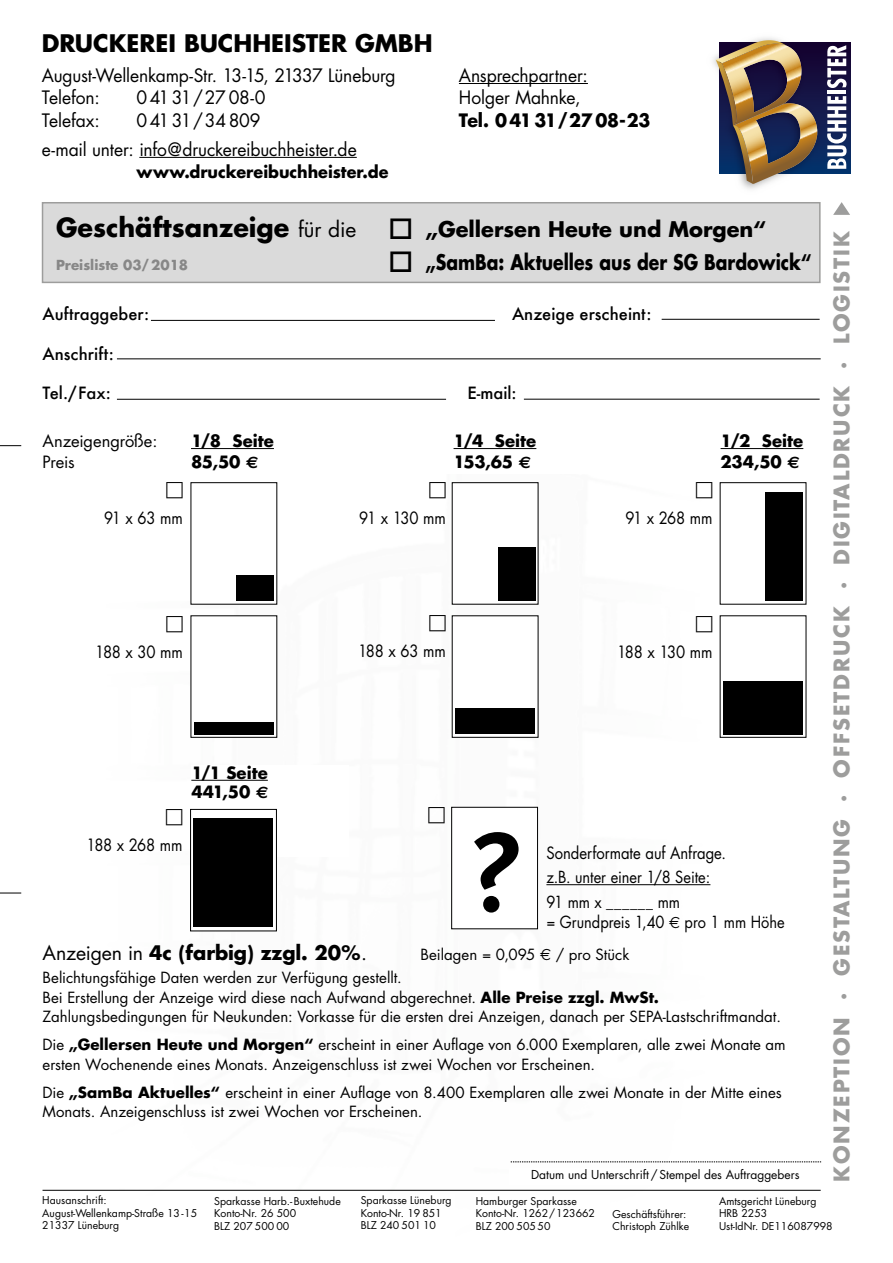
<style>
.page{position:relative;width:893px;height:1263px;background:#fff}
.page>*{position:absolute;margin:0;border:0;box-sizing:border-box;transform-origin:0 0}
.t1{font:700 23.55px "Futura";color:#000}
.t2{font:700 21px "Futura";letter-spacing:.085em;color:#9d9d9c}
.t3{font:700 21px "Futura";color:#000}
.t4{font:700 21px "Futura";color:#000;scale:.82 1}
.t5{font:700 19.5px "Futura";letter-spacing:-.005em;color:#000}
.t6{font:18px "Futura";letter-spacing:-.01em;color:#000}
.t7{font:700 18px "Futura";letter-spacing:-.02em;color:#000}
.t8{font:700 16.5px/19.8px "Futura";color:#000}
.t9{font:16.5px "Futura";letter-spacing:-.01em;color:#000;scale:.9 1}
.t10{font:500 16.5px "Futura";color:#000}
.t11{font:16.5px "Futura";letter-spacing:-.01em;color:#000}
.t12{font:16.2px/24.9px "Futura";letter-spacing:-.005em;color:#000;scale:.9 1}
.t13{font:15px/19.5px "Futura";color:#000}
.t14{font:700 13.5px "Futura";color:#878787}
.t15{font:12px "Futura";color:#000}
.t16{font:10.5px/12.6px "Futura";color:#000}
.s1{font-size:25.5px}
.s2{font-weight:400}
.s3{font-family:"Euro Sans"}
.s4{font-family:"Euro Sans";font-size:16.2px}
.s5{font-weight:700}
</style>
<div class="page">
<img style="left:42px;top:358px;width:780px;height:833px">
<svg style="left:0;top:893px;width:21px;height:1px"></svg>
<svg style="left:0;top:445px;width:21px;height:1px"></svg>
<svg style="left:833px;top:202px;width:17px;height:13px"></svg>
<hr style="left:459px;top:83px;width:129px;height:1px;background:#000">
<hr style="left:139px;top:157px;width:218px;height:1px;background:#000">
<div style="left:43px;top:203px;width:777px;height:79px;background:#dadada"></div>
<div style="left:42px;top:202px;width:779px;height:81px;border:2px solid #9d9d9c"></div>
<div style="left:509px;top:1168px;width:312px;height:16px;background:#fff"></div>
<svg style="left:511px;top:1161px;width:310px;height:1px"></svg>
<hr style="left:43px;top:1190px;width:778px;height:1px;background:#000">
<hr style="left:151px;top:320px;width:344px;height:1px;background:#000">
<hr style="left:117px;top:359px;width:704px;height:1px;background:#000">
<hr style="left:117px;top:399px;width:329px;height:1px;background:#000">
<hr style="left:662px;top:319px;width:158px;height:1px;background:#000">
<hr style="left:524px;top:399px;width:296px;height:1px;background:#000">
<div style="left:43px;top:434px;width:778px;height:40px;background:#fff"></div>
<hr style="left:191px;top:448px;width:83px;height:1px;background:#000">
<hr style="left:454px;top:448px;width:82px;height:1px;background:#000">
<hr style="left:721px;top:448px;width:82px;height:1px;background:#000">
<div style="left:191px;top:765px;width:158px;height:92px;background:#fff"></div>
<hr style="left:191px;top:780px;width:77px;height:1px;background:#000">
<div style="left:191px;top:483px;width:86px;height:121px;background:#fff"></div>
<div style="left:237px;top:575px;width:37px;height:26px;background:#000"></div>
<div style="left:191px;top:616px;width:86px;height:121px;background:#fff"></div>
<div style="left:194px;top:722px;width:80px;height:12px;background:#000"></div>
<div style="left:452px;top:483px;width:86px;height:121px;background:#fff"></div>
<div style="left:498px;top:547px;width:37px;height:53px;background:#000"></div>
<div style="left:452px;top:616px;width:86px;height:121px;background:#fff"></div>
<div style="left:455px;top:708px;width:80px;height:26px;background:#000"></div>
<div style="left:720px;top:483px;width:86px;height:121px;background:#fff"></div>
<div style="left:765px;top:492px;width:38px;height:108px;background:#000"></div>
<div style="left:720px;top:616px;width:86px;height:121px;background:#fff"></div>
<div style="left:723px;top:681px;width:80px;height:53px;background:#000"></div>
<div style="left:191px;top:809px;width:85px;height:122px;background:#fff"></div>
<div style="left:190px;top:809px;width:87px;height:122px;border:1px solid #000"></div>
<div style="left:194px;top:818px;width:79px;height:109px;background:#000"></div>
<hr style="left:546px;top:884px;width:164px;height:1px;background:#000">
<div style="left:452px;top:807px;width:85px;height:122px;background:#fff"></div>
<div style="left:451px;top:807px;width:87px;height:122px;border:1px solid #000"></div>
<svg style="left:474px;top:832px;width:45px;height:80px"></svg>
<svg style="left:826px;top:42px;width:24px;height:131px"></svg>
<hr style="left:827px;top:90px;width:19px;height:4px;background:#fff">
<svg style="left:827px;top:45px;width:19px;height:43px"></svg>
<svg style="left:827px;top:96px;width:19px;height:73px"></svg>
<img style="left:713px;top:56px;width:3px;height:11px">
<img style="left:742px;top:173px;width:84px;height:16px">
<img style="left:821px;top:42px;width:5px;height:131px">
<svg style="left:716px;top:40px;width:105px;height:144px;background:#746760"></svg>
<svg style="left:167px;top:481px;width:16px;height:17px"></svg>
<svg style="left:167px;top:616px;width:16px;height:16px"></svg>
<svg style="left:430px;top:482px;width:16px;height:16px"></svg>
<svg style="left:430px;top:615px;width:16px;height:17px"></svg>
<svg style="left:696px;top:482px;width:16px;height:16px"></svg>
<svg style="left:696px;top:616px;width:16px;height:16px"></svg>
<svg style="left:166px;top:809px;width:16px;height:16px"></svg>
<svg style="left:428px;top:807px;width:17px;height:16px"></svg>
<h1 class="t1" style="left:42px;top:28px;width:392px">DRUCKEREI BUCHHEISTER GMBH</h1>
<p class="t6" style="left:42px;top:64px;width:355px">August-Wellenkamp-Str. 13-15, 21337 Lüneburg</p>
<p class="t6" style="left:459px;top:64px;width:130px">Ansprechpartner:</p>
<p class="t6" style="left:42px;top:86px;width:60px">Telefon:</p>
<p class="t6" style="left:136px;top:86px;width:131px">04131/2708-0</p>
<p class="t6" style="left:459px;top:86px;width:123px">Holger Mahnke,</p>
<p class="t6" style="left:42px;top:109px;width:59px">Telefax:</p>
<p class="t6" style="left:136px;top:109px;width:126px">04131/34809</p>
<p class="t7" style="left:459px;top:108px;width:193px">Tel. 0 41 31/27 08-23</p>
<p class="t6" style="left:42px;top:137px;width:316px">e-mail unter: info@druckereibuchheister.de</p>
<p class="t8" style="left:136px;top:162px;width:254px">www.druckereibuchheister.de</p>
<h2 class="t3" style="left:56px;top:215px;width:712px"><span class="s1">Geschäftsanzeige</span> <span class="s2">für die</span> □ „Gellersen Heute und Morgen“</h2>
<p class="t14" style="left:56px;top:256px;width:134px">Preisliste 03/2018</p>
<h2 class="t4" style="left:388px;top:248px;width:518px">□ „SamBa: Aktuelles aus der SG Bardowick“</h2>
<p class="t10" style="left:43px;top:303px;width:108px">Auftraggeber:</p>
<p class="t10" style="left:512px;top:303px;width:141px">Anzeige erscheint:</p>
<p class="t10" style="left:43px;top:342px;width:73px">Anschrift:</p>
<p class="t10" style="left:43px;top:382px;width:70px">Tel./Fax:</p>
<p class="t10" style="left:467px;top:382px;width:51px">E-mail:</p>
<p class="t11" style="left:43px;top:430px;width:117px">Anzeigengröße:</p>
<p class="t8" style="left:191px;top:431px;width:84px">1/8 Seite</p>
<p class="t8" style="left:454px;top:431px;width:84px">1/4 Seite</p>
<p class="t8" style="left:721px;top:431px;width:84px">1/2 Seite</p>
<p class="t11" style="left:43px;top:451px;width:34px">Preis</p>
<p class="t8" style="left:191px;top:452px;width:69px">85,50 <span class="s3">W</span></p>
<p class="t8" style="left:454px;top:452px;width:79px">153,65 <span class="s3">W</span></p>
<p class="t8" style="left:721px;top:452px;width:81px">234,50 <span class="s3">W</span></p>
<p class="t9" style="left:104px;top:507px;width:89px">91 x 63 mm</p>
<p class="t9" style="left:95px;top:641px;width:99px">188 x 30 mm</p>
<p class="t8" style="left:191px;top:762px;width:79px">1/1 Seite<br>441,50 <span class="s3">W</span></p>
<p class="t9" style="left:87px;top:834px;width:108px">188 x 268 mm</p>
<p class="t9" style="left:359px;top:508px;width:98px">91 x 130 mm</p>
<p class="t9" style="left:358px;top:641px;width:99px">188 x 63 mm</p>
<p class="t9" style="left:625px;top:508px;width:98px">91 x 268 mm</p>
<p class="t9" style="left:617px;top:641px;width:107px">188 x 130 mm</p>
<p class="t9" style="left:546px;top:842px;width:201px">Sonderformate auf Anfrage.</p>
<p class="t12" style="left:546px;top:865px;width:184px">z.B. unter einer 1/8 Seite:<br>91 mm x ______ mm</p>
<p class="t12" style="left:546px;top:909px;width:266px">= Grundpreis 1,40 <span class="s3">€</span> pro 1 mm Höhe</p>
<h3 class="t5" style="left:43px;top:939px;width:326px"><span class="s2">Anzeigen in</span> 4c (farbig) zzgl. 20%<span class="s2">.</span></h3>
<p class="t13" style="left:421px;top:944px;width:210px">Beilagen = 0,095 <span class="s4">€</span> / pro Stück</p>
<p class="t13" style="left:43px;top:968px;width:740px">Belichtungsfähige Daten werden zur Verfügung gestellt.<br>Bei Erstellung der Anzeige wird diese nach Aufwand abgerechnet. <span class="s5">Alle Preise zzgl. MwSt.<br></span>Zahlungsbedingungen für Neukunden: Vorkasse für die ersten drei Anzeigen, danach per SEPA-Lastschriftmandat.</p>
<p class="t13" style="left:43px;top:1035px;width:745px">Die <span class="s5">„Gellersen Heute und Morgen“</span> erscheint in einer Auflage von 6.000 Exemplaren, alle zwei Monate am ersten Wochenende eines Monats. Anzeigenschluss ist zwei Wochen vor Erscheinen.</p>
<p class="t13" style="left:43px;top:1083px;width:741px">Die <span class="s5">„SamBa Aktuelles“</span> erscheint in einer Auflage von 8.400 Exemplaren alle zwei Monate in der Mitte eines<br>Monats. Anzeigenschluss ist zwei Wochen vor Erscheinen.</p>
<p class="t15" style="left:531px;top:1167px;width:270px">Datum und Unterschrift/ Stempel des Auftraggebers</p>
<h2 class="t2" style="left:828px;top:1182px;width:952px;rotate:-90deg">KONZEPTION · GESTALTUNG · OFFSETDRUCK · DIGITALDRUCK · LOGISTIK</h2>
<p class="t16" style="left:42px;top:1194px;width:156px">Hausanschrift:<br>August-Wellenkamp-Straße 13-15<br>21337 Lüneburg</p>
<p class="t16" style="left:214px;top:1195px;width:128px">Sparkasse Harb.- Buxtehude<br>Konto-Nr. 26 500<br>BLZ 207 500 00</p>
<p class="t16" style="left:361px;top:1194px;width:92px">Sparkasse Lüneburg<br>Konto-Nr. 19 851<br>BLZ 240 501 10</p>
<p class="t16" style="left:476px;top:1194px;width:121px">Hamburger Sparkasse<br>Konto-Nr. 1262/123662<br>BLZ 200 50550</p>
<p class="t16" style="left:613px;top:1208px;width:78px">Geschäftsführer:<br>Christoph Zühlke</p>
<p class="t16" style="left:719px;top:1195px;width:115px">Amtsgericht Lüneburg<br>HRB 2253<br>Ust-IdNr. DE116087998</p>
</div>
